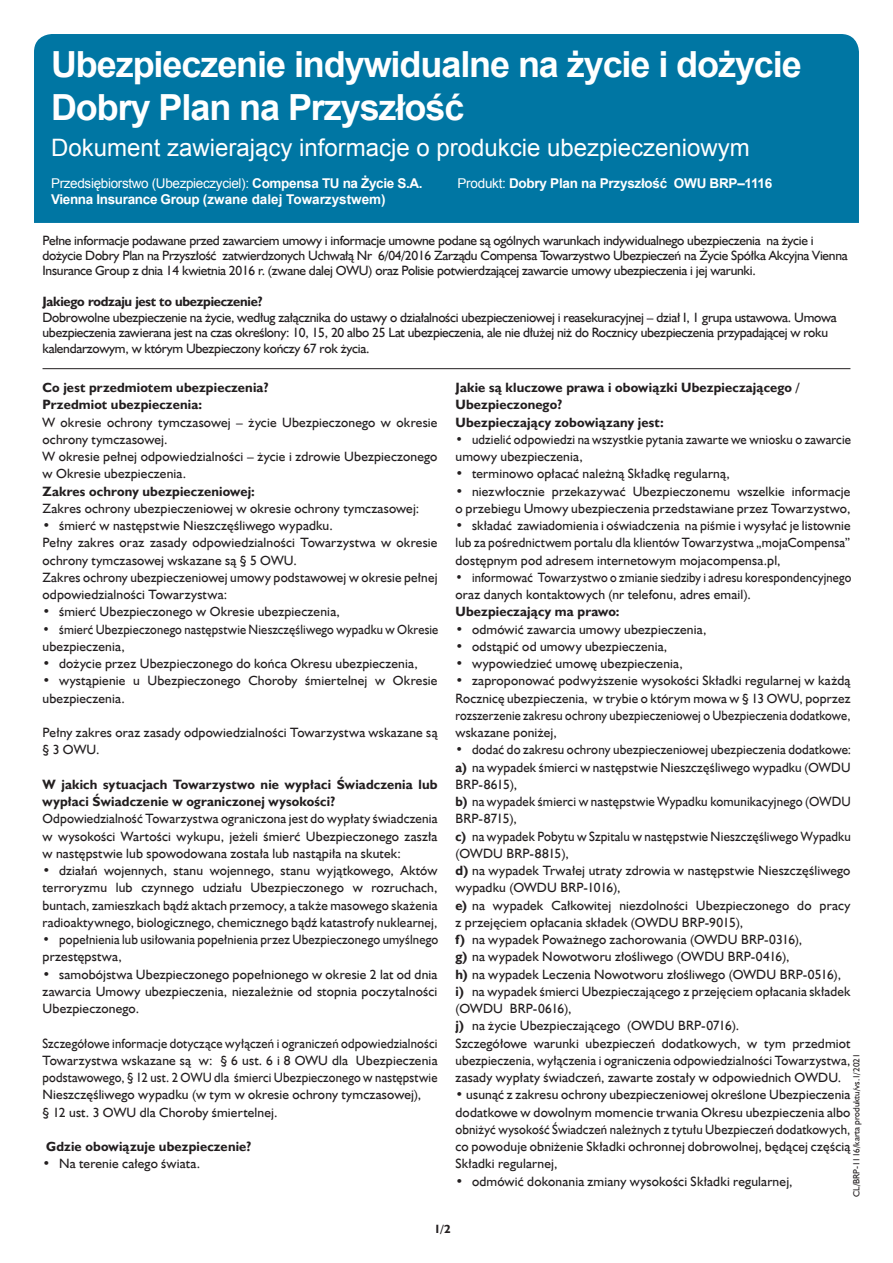
<style>
.page{position:relative;width:893px;height:1263px;background:#fff}
.page>*{position:absolute;margin:0;border:0;box-sizing:border-box;transform-origin:0 0}
.t1{font:700 36px/43.2px "Arial";letter-spacing:-.03em;color:#fff}
.t2{font:24px "Arial";color:#fff}
.t3{font:13.5px/17.2px "Humanst 521 EU";letter-spacing:.01em;color:#231f20;text-align:justify}
.t4{font:13.5px/17.2px "Humanst 521 EU";letter-spacing:.01em;color:#231f20;scale:.96 1}
.t5{font:13.5px/15.5px "Humanst 521 EU";letter-spacing:-.02em;color:#231f20}
.t6{font:13.5px/17.2px "Humanst 521 EU";letter-spacing:.01em;color:#231f20;scale:.94 1}
.t7{font:700 13.5px/17.2px "Humanst 521 EU";letter-spacing:.01em;color:#231f20}
.t8{font:13.5px/17.2px "Humanst 521 EU";letter-spacing:.01em;color:#231f20;scale:.92 1}
.t9{font:700 13.5px "Arial";letter-spacing:-.02em;color:#fff}
.t10{font:13.5px "Arial";letter-spacing:-.025em;color:#fff}
.t11{font:700 13.5px "Humanst 521 EU";letter-spacing:-.02em;color:#231f20}
.t12{font:700 12px "Humanst 521 EU";color:#231f20}
.t13{font:9px "Humanst 521 EU";color:#231f20}
.s1{font-weight:700}
.s2{font-weight:400}
</style>
<div class="page">
<hr style="left:43px;top:368px;width:807px;height:1px;background:#231f20">
<div style="left:34px;top:34px;width:825px;height:189px;background:#0076a3"></div>
<h1 class="t1" style="left:51px;top:44px;width:752px">Ubezpieczenie indywidualne na życie i dożycie<br>Dobry Plan na Przyszłość</h1>
<h2 class="t2" style="left:51px;top:131px;width:700px">Dokument zawierający informacje o produkcie ubezpieczeniowym</h2>
<p class="t10" style="left:51px;top:174px;width:373px">Przedsiębiorstwo (Ubezpieczyciel): <span class="s1">Compensa TU na Życie S.A.</span></p>
<p class="t9" style="left:458px;top:174px;width:316px"><span class="s2">Produkt:</span> Dobry Plan na Przyszłość OWU BRP–1116</p>
<p class="t9" style="left:51px;top:191px;width:336px">Vienna Insurance Group (zwane dalej Towarzystwem)</p>
<p class="t5" style="left:43px;top:232px;width:807px">Pełne informacje podawane przed zawarciem umowy i informacje umowne podane są ogólnych warunkach indywidualnego ubezpieczenia na życie i dożycie Dobry Plan na Przyszłość zatwierdzonych Uchwałą Nr 6/04/2016 Zarządu Compensa Towarzystwo Ubezpieczeń na Życie Spółka Akcyjna Vienna<br>Insurance Group z dnia 14 kwietnia 2016 r. (zwane dalej OWU) oraz Polisie potwierdzającej zawarcie umowy ubezpieczenia i jej warunki.</p>
<p class="t11" style="left:43px;top:293px;width:222px">Jakiego rodzaju jest to ubezpieczenie?</p>
<p class="t5" style="left:43px;top:309px;width:796px">Dobrowolne ubezpieczenie na życie, według załącznika do ustawy o działalności ubezpieczeniowej i reasekuracyjnej – dział I, 1 grupa ustawowa. Umowa ubezpieczenia zawierana jest na czas określony: 10, 15, 20 albo 25 Lat ubezpieczenia, ale nie dłużej niż do Rocznicy ubezpieczenia przypadającej w roku kalendarzowym, w którym Ubezpieczony kończy 67 rok życia.</p>
<p class="t7" style="left:43px;top:379px;width:228px">Co jest przedmiotem ubezpieczenia?<br>Przedmiot ubezpieczenia:</p>
<p class="t3" style="left:43px;top:413px;width:396px;text-align:left">W okresie ochrony tymczasowej – życie Ubezpieczonego w okresie ochrony tymczasowej.<br>W okresie pełnej odpowiedzialności – życie i zdrowie Ubezpieczonego w Okresie ubezpieczenia.</p>
<p class="t7" style="left:43px;top:483px;width:214px">Zakres ochrony ubezpieczeniowej:</p>
<p class="t3" style="left:43px;top:500px;width:378px">Zakres ochrony ubezpieczeniowej w okresie ochrony tymczasowej:</p>
<p class="t3" style="left:43px;top:517px;width:396px;text-align:left">• śmierć w następstwie Nieszczęśliwego wypadku.<br>Pełny zakres oraz zasady odpowiedzialności Towarzystwa w okresie ochrony tymczasowej wskazane są § 5 OWU.<br>Zakres ochrony ubezpieczeniowej umowy podstawowej w okresie pełnej odpowiedzialności Towarzystwa:</p>
<p class="t3" style="left:43px;top:603px;width:299px">• śmierć Ubezpieczonego w Okresie ubezpieczenia,</p>
<p class="t8" style="left:43px;top:620px;width:432px">• śmierć Ubezpieczonego następstwie Nieszczęśliwego wypadku w Okresie ubezpieczenia,</p>
<p class="t3" style="left:43px;top:655px;width:377px">• dożycie przez Ubezpieczonego do końca Okresu ubezpieczenia,</p>
<p class="t3" style="left:43px;top:672px;width:396px">• wystąpienie u Ubezpieczonego Choroby śmiertelnej w Okresie ubezpieczenia.</p>
<p class="t3" style="left:43px;top:724px;width:396px">Pełny zakres oraz zasady odpowiedzialności Towarzystwa wskazane są § 3 OWU.</p>
<p class="t7" style="left:43px;top:776px;width:396px">W jakich sytuacjach Towarzystwo nie wypłaci Świadczenia lub wypłaci Świadczenie w ograniczonej wysokości?</p>
<p class="t3" style="left:43px;top:810px;width:396px">Odpowiedzialność Towarzystwa ograniczona jest do wypłaty świadczenia w wysokości Wartości wykupu, jeżeli śmierć Ubezpieczonego zaszła w następstwie lub spowodowana została lub nastąpiła na skutek:</p>
<p class="t3" style="left:43px;top:862px;width:396px">• działań wojennych, stanu wojennego, stanu wyjątkowego, Aktów terroryzmu lub czynnego udziału Ubezpieczonego w rozruchach, buntach, zamieszkach bądź aktach przemocy, a także masowego skażenia radioaktywnego, biologicznego, chemicznego bądź katastrofy nuklearnej,</p>
<p class="t6" style="left:43px;top:931px;width:422px">• popełnienia lub usiłowania popełnienia przez Ubezpieczonego umyślnego przestępstwa,</p>
<p class="t3" style="left:43px;top:965px;width:396px">• samobójstwa Ubezpieczonego popełnionego w okresie 2 lat od dnia zawarcia Umowy ubezpieczenia, niezależnie od stopnia poczytalności Ubezpieczonego.</p>
<p class="t6" style="left:43px;top:1034px;width:422px">Szczegółowe informacje dotyczące wyłączeń i ograniczeń odpowiedzialności Towarzystwa wskazane są w: § 6 ust. 6 i 8 OWU dla Ubezpieczenia podstawowego, § 12 ust. 2 OWU dla śmierci Ubezpieczonego w następstwie Nieszczęśliwego wypadku (w tym w okresie ochrony tymczasowej),<br>§ 12 ust. 3 OWU dla Choroby śmiertelnej.</p>
<p class="t7" style="left:46px;top:1138px;width:207px">Gdzie obowiązuje ubezpieczenie?</p>
<p class="t3" style="left:43px;top:1155px;width:159px">• Na terenie całego świata.</p>
<p class="t7" style="left:455px;top:379px;width:346px">Jakie są kluczowe prawa i obowiązki Ubezpieczającego /<br>Ubezpieczonego?<br>Ubezpieczający zobowiązany jest:</p>
<p class="t6" style="left:455px;top:431px;width:422px">• udzielić odpowiedzi na wszystkie pytania zawarte we wniosku o zawarcie umowy ubezpieczenia,</p>
<p class="t3" style="left:455px;top:465px;width:276px">• terminowo opłacać należną Składkę regularną,</p>
<p class="t3" style="left:455px;top:482px;width:396px">• niezwłocznie przekazywać Ubezpieczonemu wszelkie informacje o przebiegu Umowy ubezpieczenia przedstawiane przez Towarzystwo,</p>
<p class="t3" style="left:455px;top:517px;width:397px">• składać zawiadomienia i oświadczenia na piśmie i wysyłać je listownie lub za pośrednictwem portalu dla klientów Towarzystwa „mojaCompensa” dostępnym pod adresem internetowym mojacompensa.pl,</p>
<p class="t8" style="left:455px;top:569px;width:432px">• informować Towarzystwo o zmianie siedziby i adresu korespondencyjnego oraz danych kontaktowych (nr telefonu, adres email).</p>
<p class="t7" style="left:455px;top:603px;width:166px">Ubezpieczający ma prawo:</p>
<p class="t3" style="left:455px;top:620px;width:252px">• odmówić zawarcia umowy ubezpieczenia,</p>
<p class="t3" style="left:455px;top:638px;width:213px">• odstąpić od umowy ubezpieczenia,</p>
<p class="t3" style="left:455px;top:655px;width:229px">• wypowiedzieć umowę ubezpieczenia,</p>
<p class="t3" style="left:455px;top:672px;width:396px">• zaproponować podwyższenie wysokości Składki regularnej w każdą Rocznicę ubezpieczenia, w trybie o którym mowa w § 13 OWU, poprzez rozszerzenie zakresu ochrony ubezpieczeniowej o Ubezpieczenia dodatkowe, wskazane poniżej,</p>
<p class="t4" style="left:455px;top:741px;width:414px">• dodać do zakresu ochrony ubezpieczeniowej ubezpieczenia dodatkowe: <span class="s1">a)</span> na wypadek śmierci w następstwie Nieszczęśliwego wypadku (OWDU BRP-8615),<br><span class="s1">b)</span> na wypadek śmierci w następstwie Wypadku komunikacyjnego (OWDU BRP-8715),<br><span class="s1">c)</span> na wypadek Pobytu w Szpitalu w następstwie Nieszczęśliwego Wypadku (OWDU BRP-8815),<br><span class="s1">d)</span> na wypadek Trwałej utraty zdrowia w następstwie Nieszczęśliwego wypadku (OWDU BRP-1016),<br><span class="s1">e)</span> na wypadek Całkowitej niezdolności Ubezpieczonego do pracy z przejęciem opłacania składek (OWDU BRP-9015),<br><span class="s1">f)</span> na wypadek Poważnego zachorowania (OWDU BRP-0316),<br><span class="s1">g)</span> na wypadek Nowotworu złośliwego (OWDU BRP-0416),<br><span class="s1">h)</span> na wypadek Leczenia Nowotworu złośliwego (OWDU BRP-0516), <span class="s1">i)</span> na wypadek śmierci Ubezpieczającego z przejęciem opłacania składek (OWDU BRP-0616),<br><span class="s1">j)</span> na życie Ubezpieczającego (OWDU BRP-0716).<br>Szczegółowe warunki ubezpieczeń dodatkowych, w tym przedmiot ubezpieczenia, wyłączenia i ograniczenia odpowiedzialności Towarzystwa, zasady wypłaty świadczeń, zawarte zostały w odpowiednich OWDU.</p>
<p class="t3" style="left:455px;top:1086px;width:396px">• usunąć z zakresu ochrony ubezpieczeniowej określone Ubezpieczenia dodatkowe w dowolnym momencie trwania Okresu ubezpieczenia albo obniżyć wysokość Świadczeń należnych z tytułu Ubezpieczeń dodatkowych, co powoduje obniżenie Składki ochronnej dobrowolnej, będącej częścią Składki regularnej,</p>
<p class="t3" style="left:455px;top:1172px;width:339px">• odmówić dokonania zmiany wysokości Składki regularnej,</p>
<p class="t13" style="left:851px;top:1197px;width:145px;rotate:-90deg">CL/BRP-1116/karta produktu/vs.1/2021</p>
<p class="t12" style="left:434px;top:1221px;width:18px">1/2</p>
</div>
